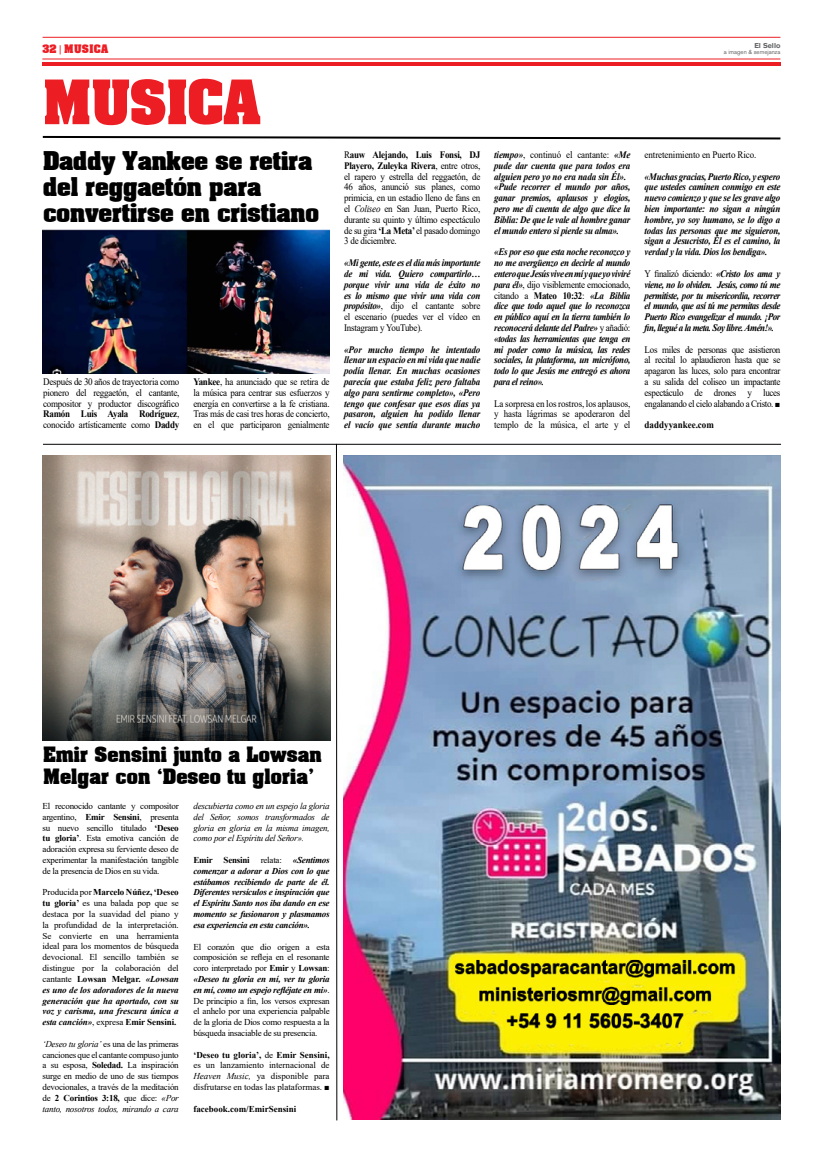
<style>
.page{position:relative;width:823px;height:1163px;background:#fff}
.page>*{position:absolute;margin:0;border:0;box-sizing:border-box;transform-origin:0 0}
.t1{font:700 52px "Aaron";color:#ed1d24}
.t2{font:700 22px/26px "Aaron";color:#000}
.t3{font:700 18px/22px "Aaron";letter-spacing:.01em;color:#000}
.t4{font:700 10px "Aaron";letter-spacing:.04em;color:#ed1d24}
.t5{font:italic 700 9.9px/10.8px "Times New Roman";letter-spacing:-.025em;color:#000;text-align:justify;scale:.91 1}
.t6{font:9.9px/10.8px "Times New Roman";letter-spacing:-.025em;color:#000;text-align:justify;scale:.91 1}
.t7{font:700 9.9px "Times New Roman";color:#000;scale:.91 1}
.t8{font:9px/10.8px "Times New Roman";letter-spacing:-.025em;color:#000;text-align:justify}
.t9{font:italic 700 9px/10.8px "Times New Roman";letter-spacing:-.025em;color:#000;text-align:justify}
.t10{font:italic 9px/10.8px "Times New Roman";letter-spacing:-.025em;color:#000;text-align:justify}
.t11{font:700 9px "Times New Roman";color:#000}
.t12{font:700 7px "Akzidenz Grotesk BQ";color:#636466}
.t13{font:6px "Akzidenz Grotesk BQ Reg OK";color:#636466}
.s1{font-family:"Akzidenz Grotesk BQ Reg OK";font-weight:400}
.s2{font-weight:700}
.s3{font-style:italic}
.s4{font-weight:400;font-style:normal}
.s5{font-style:normal}
.s6{font-size:9px}
.s7{font-weight:700;font-style:italic}
</style>
<div class="page">
<hr style="left:42px;top:59px;width:738px;height:1px;background:#ed1d24">
<hr style="left:42px;top:62px;width:738px;height:4px;background:#ed1d24">
<hr style="left:43px;top:37px;width:737px;height:1px;background:#ed1d24">
<hr style="left:43px;top:443px;width:737px;height:1px;background:#000">
<svg style="left:335px;top:443px;width:2px;height:677px"></svg>
<img style="left:343px;top:455px;width:437px;height:664px">
<img style="left:43px;top:229px;width:286px;height:144px">
<img style="left:43px;top:455px;width:287px;height:285px">
<svg style="left:42px;top:135px;width:739px;height:5px"></svg>
<p class="t4" style="left:43px;top:40px;width:67px">32 <span class="s1">|</span> MUSICA</p>
<p class="t12" style="left:754px;top:41px;width:27px">El Sello</p>
<p class="t13" style="left:723px;top:48px;width:58px">a imagen &amp; semejanza</p>
<h1 class="t1" style="left:43px;top:58px;width:219px">MUSICA</h1>
<h2 class="t2" style="left:43px;top:146px;width:277px">Daddy Yankee se retira del reggaetón para convertirse en cristiano</h2>
<p class="t6" style="left:43px;top:376px;width:151px">Después de 30 años de trayectoria como pionero del reggaetón, el cantante, compositor y productor discográfico <span class="s2">Ramón Luis Ayala Rodríguez</span>, conocido artísticamente como <span class="s2">Daddy</span></p>
<p class="t6" style="left:193px;top:376px;width:151px"><span class="s2">Yankee</span>, ha anunciado que se retira de la música para centrar sus esfuerzos y energía en convertirse a la fe cristiana.<br>Tras más de casi tres horas de concierto, en el que participaron genialmente</p>
<p class="t6" style="left:344px;top:149px;width:151px">R<span class="s2">auw Alejando, Luis Fonsi, DJ Playero, Zuleyka Rivera</span>, entre otros, el rapero y estrella del reggaetón, de 46 años, anunció sus planes, como primicia, en un estadio lleno de fans en el <span class="s3">Coliseo</span> en San Juan, Puerto Rico, durante su quinto y último espectáculo de su gira <span class="s2">‘La Meta’</span> el pasado domingo 3 de diciembre.</p>
<p class="t5" style="left:344px;top:257px;width:151px">«Mi gente, este es el día más importante de mi vida. Quiero compartirlo… porque vivir una vida de éxito no es lo mismo que vivir una vida con propósito»<span class="s4">, dijo el cantante sobre el escenario (puedes ver el vídeo en Instagram y YouTube).</span></p>
<p class="t5" style="left:344px;top:343px;width:151px">«Por mucho tiempo he intentado llenar un espacio en mi vida que nadie podía llenar. En muchas ocasiones parecía que estaba feliz pero faltaba algo para sentirme completo», «Pero tengo que confesar que esos días ya pasaron, alguien ha podido llenar el vacío que sentía durante mucho</p>
<p class="t5" style="left:494px;top:149px;width:151px;text-align:left">tiempo»<span class="s4">, continuó el cantante:</span> «Me pude dar cuenta que para todos era alguien pero yo no era nada sin Él». «Pude recorrer el mundo por años, ganar premios, aplausos y elogios, pero me di cuenta de algo que dice la Biblia: De que le vale al hombre ganar el mundo entero si pierde su alma».</p>
<p class="t5" style="left:494px;top:246px;width:151px">«Es por eso que esta noche reconozco y no me avergüenzo en decirle al mundo entero que Jesús vive en mí y que yo viviré para él»<span class="s4">, dijo visiblemente emocionado, citando a</span> <span class="s5">Mateo 10:32</span><span class="s4">:</span> «La Biblia dice que todo aquel que lo reconozca en público aquí en la tierra también lo reconocerá delante del Padre» <span class="s4">y añadió: </span>«todas las herramientas que tenga en mi poder como la música, las redes sociales, la plataforma, un micrófono, todo lo que Jesús me entregó es ahora para el reino».</p>
<p class="t6" style="left:494px;top:397px;width:151px">La sorpresa en los rostros, los aplausos, y hasta lágrimas se apoderaron del templo de la música, el arte y el</p>
<p class="t6" style="left:644px;top:149px;width:124px">entretenimiento en Puerto Rico.</p>
<p class="t5" style="left:644px;top:171px;width:151px">«Muchas gracias, Puerto Rico, y espero que ustedes caminen conmigo en este nuevo comienzo y que se les grave algo bien importante: no sigan a ningún hombre, yo soy humano, se lo digo a todas las personas que me siguieron, sigan a Jesucristo, Él es el camino, la verdad y la vida. Dios los bendiga».</p>
<p class="t5" style="left:644px;top:268px;width:151px"><span class="s4">Y finalizó diciendo:</span> «Cristo los ama y viene, no lo olviden. Jesús, como tú me permitiste, por tu misericordia, recorrer el mundo, que así tú me permitas desde Puerto Rico evangelizar el mundo. ¡Por fin, llegué a la meta. Soy libre. Amén!».</p>
<p class="t6" style="left:644px;top:343px;width:151px">Los miles de personas que asistieron al recital lo aplaudieron hasta que se apagaron las luces, solo para encontrar a su salida del coliseo un impactante espectáculo de drones y luces engalanando el cielo alabando a Cristo. <span class="s6">■</span></p>
<p class="t7" style="left:644px;top:417px;width:78px">daddyyankee.com</p>
<h3 class="t3" style="left:43px;top:742px;width:280px">Emir Sensini junto a Lowsan<br>Melgar con ‘Deseo tu gloria’</h3>
<p class="t8" style="left:43px;top:800px;width:138px">El reconocido cantante y compositor argentino, <span class="s2">Emir Sensini</span>, presenta su nuevo sencillo titulado <span class="s2">‘Deseo tu gloria’</span>. Esta emotiva canción de adoración expresa su ferviente deseo de experimentar la manifestación tangible de la presencia de Dios en su vida.</p>
<p class="t8" style="left:43px;top:886px;width:138px">Producida por <span class="s2">Marcelo Núñez, ‘Deseo tu gloria’</span> es una balada pop que se destaca por la suavidad del piano y la profundidad de la interpretación.<br>Se convierte en una herramienta ideal para los momentos de búsqueda devocional. El sencillo también se distingue por la colaboración del cantante <span class="s2">Lowsan Melgar.</span> <span class="s7">«Lowsan es uno de los adoradores de la nueva generación que ha aportado, con su voz y carisma, una frescura única a esta canción»</span>, expresa <span class="s2">Emir Sensini.</span></p>
<p class="t8" style="left:43px;top:1037px;width:138px"><span class="s3">‘Deseo tu gloria’</span> es una de las primeras canciones que el cantante compuso junto a su esposa, <span class="s2">Soledad.</span> La inspiración surge en medio de uno de sus tiempos devocionales, a través de la meditación de <span class="s2">2 Corintios 3:18,</span> que dice: <span class="s3">«Por tanto, nosotros todos, mirando a cara</span></p>
<p class="t10" style="left:193px;top:800px;width:138px">descubierta como en un espejo la gloria del Señor, somos transformados de gloria en gloria en la misma imagen, como por el Espíritu del Señor».</p>
<p class="t9" style="left:193px;top:854px;width:138px"><span class="s5">Emir Sensini</span> <span class="s4">relata:</span> «Sentimos comenzar a adorar a Dios con lo que estábamos recibiendo de parte de él.<br>Diferentes versículos e inspiración que el Espíritu Santo nos iba dando en ese momento se fusionaron y plasmamos esa experiencia en esta canción».</p>
<p class="t8" style="left:193px;top:940px;width:138px">El corazón que dio origen a esta composición se refleja en el resonante coro interpretado por <span class="s2">Emir</span> y <span class="s2">Lowsan</span>: <span class="s7">«Deseo tu gloria en mí, ver tu gloria en mí, como un espejo refléjate en mi»</span>.<br>De principio a fin, los versos expresan el anhelo por una experiencia palpable de la gloria de Dios como respuesta a la búsqueda insaciable de su presencia.</p>
<p class="t8" style="left:193px;top:1048px;width:138px"><span class="s2">‘Deseo tu gloria’,</span> de <span class="s2">Emir Sensini, </span>es un lanzamiento internacional de <span class="s3">Heaven Music,</span> ya disponible para disfrutarse en todas las plataformas. ■</p>
<p class="t11" style="left:193px;top:1101px;width:104px">facebook.com/EmirSensini</p>
</div>
